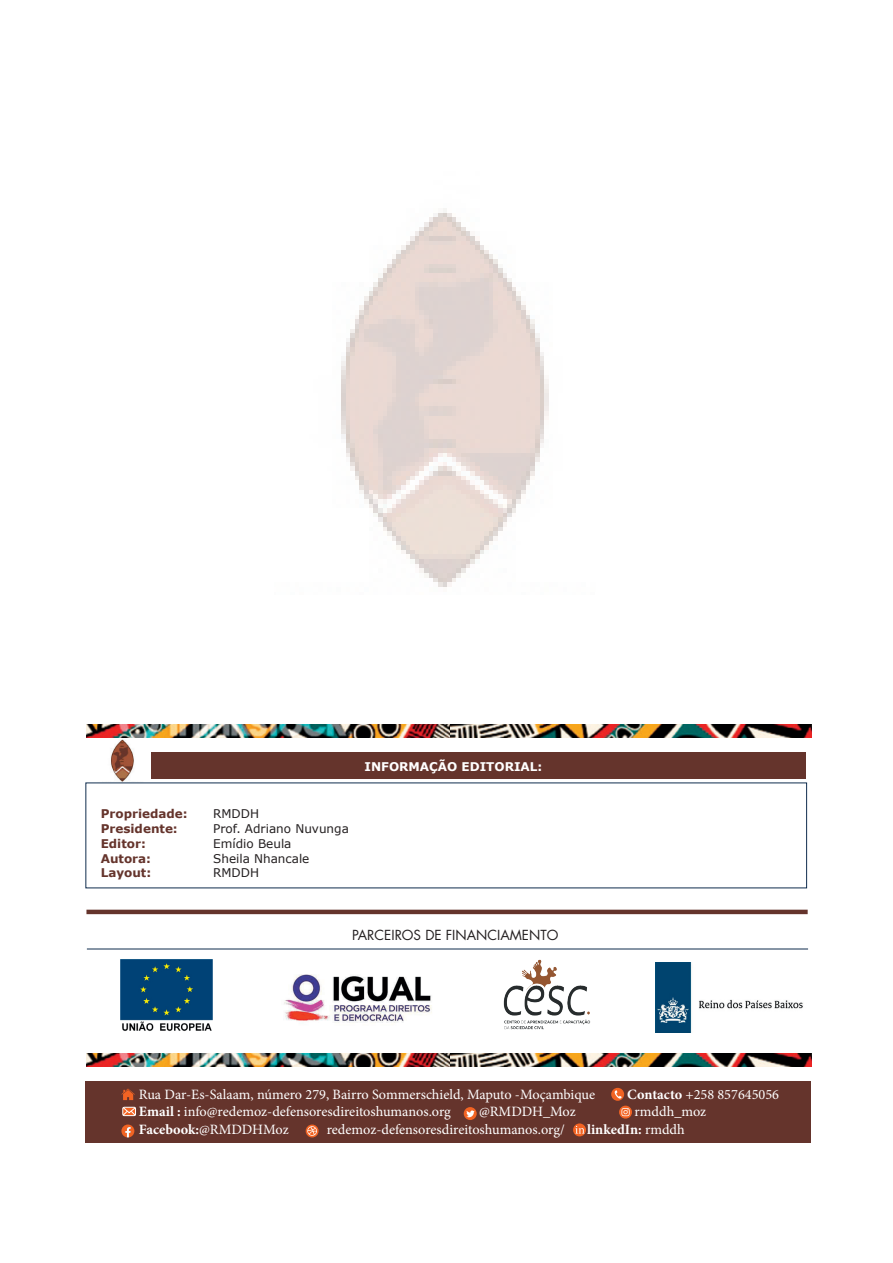
<style>
.page{position:relative;width:893px;height:1263px;background:#fff}
.page>*{position:absolute;margin:0;border:0;box-sizing:border-box;transform-origin:0 0}
.t1{font:14.25px "Minion Pro";color:#fff}
.t2{font:700 14.25px "Minion Pro";color:#fff}
.t3{font:13.5px "Futura LT";color:#231f20}
.t4{font:12px "Verdana";color:#231f20}
.t5{font:700 12px "Verdana";color:#65342c}
.t6{font:700 12px "Verdana";color:#fff}
.s1{font-weight:700}
.s2{font-weight:400}
</style>
<div class="page">
<img style="left:96px;top:739px;width:48px;height:44px">
<div style="left:86px;top:1081px;width:725px;height:62px;background:#65342c"></div>
<img style="left:87px;top:1054px;width:363px;height:13px">
<img style="left:450px;top:1054px;width:361px;height:13px">
<svg style="left:306px;top:1124px;width:13px;height:13px"></svg>
<svg style="left:307px;top:1126px;width:10px;height:10px"></svg>
<svg style="left:121px;top:1124px;width:13px;height:13px"></svg>
<svg style="left:619px;top:1106px;width:13px;height:12px"></svg>
<svg style="left:621px;top:1108px;width:9px;height:8px"></svg>
<svg style="left:611px;top:1088px;width:13px;height:13px"></svg>
<svg style="left:615px;top:1090px;width:7px;height:8px"></svg>
<svg style="left:121px;top:1088px;width:14px;height:12px"></svg>
<svg style="left:573px;top:1123px;width:13px;height:13px"></svg>
<svg style="left:575px;top:1126px;width:9px;height:7px"></svg>
<svg style="left:123px;top:1107px;width:13px;height:9px"></svg>
<svg style="left:464px;top:1107px;width:13px;height:13px"></svg>
<svg style="left:466px;top:1110px;width:9px;height:7px"></svg>
<div style="left:151px;top:752px;width:654px;height:27px;background:#65342c"></div>
<hr style="left:87px;top:949px;width:721px;height:1px;background:#102d4e">
<hr style="left:86px;top:910px;width:722px;height:4px;background:#65342c">
<img style="left:87px;top:725px;width:363px;height:13px">
<img style="left:450px;top:725px;width:361px;height:13px">
<img style="left:284px;top:974px;width:148px;height:49px">
<img style="left:503px;top:959px;width:88px;height:71px">
<img style="left:120px;top:959px;width:93px;height:72px">
<img style="left:656px;top:962px;width:147px;height:71px">
<img style="left:341px;top:208px;width:208px;height:379px">
<p class="t5" style="left:101px;top:806px;width:89px">Propriedade:</p>
<p class="t4" style="left:213px;top:806px;width:47px">RMDDH</p>
<p class="t5" style="left:101px;top:821px;width:79px">Presidente:</p>
<p class="t4" style="left:213px;top:821px;width:137px">Prof. Adriano Nuvunga</p>
<p class="t5" style="left:101px;top:836px;width:47px">Editor:</p>
<p class="t4" style="left:213px;top:836px;width:80px">Emídio Beula</p>
<p class="t5" style="left:101px;top:851px;width:52px">Autora:</p>
<p class="t4" style="left:213px;top:851px;width:98px">Sheila Nhancale</p>
<p class="t5" style="left:101px;top:865px;width:52px">Layout:</p>
<p class="t4" style="left:213px;top:865px;width:47px">RMDDH</p>
<p class="t6" style="left:364px;top:759px;width:179px">INFORMAÇÃO EDITORIAL:</p>
<p class="t3" style="left:352px;top:926px;width:208px">PARCEIROS DE FINANCIAMENTO</p>
<p class="t1" style="left:139px;top:1085px;width:458px">Rua Dar-Es-Salaam, número 279, Bairro Sommerschield, Maputo -Moçambique</p>
<p class="t1" style="left:627px;top:1085px;width:153px"><span class="s1">Contacto</span> +258 857645056</p>
<p class="t1" style="left:139px;top:1102px;width:314px"><span class="s1">Email :</span> info@redemoz-defensoresdireitoshumanos.org</p>
<p class="t1" style="left:479px;top:1102px;width:98px">@RMDDH_Moz</p>
<p class="t1" style="left:634px;top:1102px;width:73px">rmddh_moz</p>
<p class="t2" style="left:139px;top:1119px;width:151px">Facebook:<span class="s2">@RMDDHMoz</span></p>
<p class="t1" style="left:327px;top:1120px;width:240px">redemoz-defensoresdireitoshumanos.org/</p>
<p class="t2" style="left:587px;top:1119px;width:99px">linkedIn: <span class="s2">rmddh</span></p>
</div>
